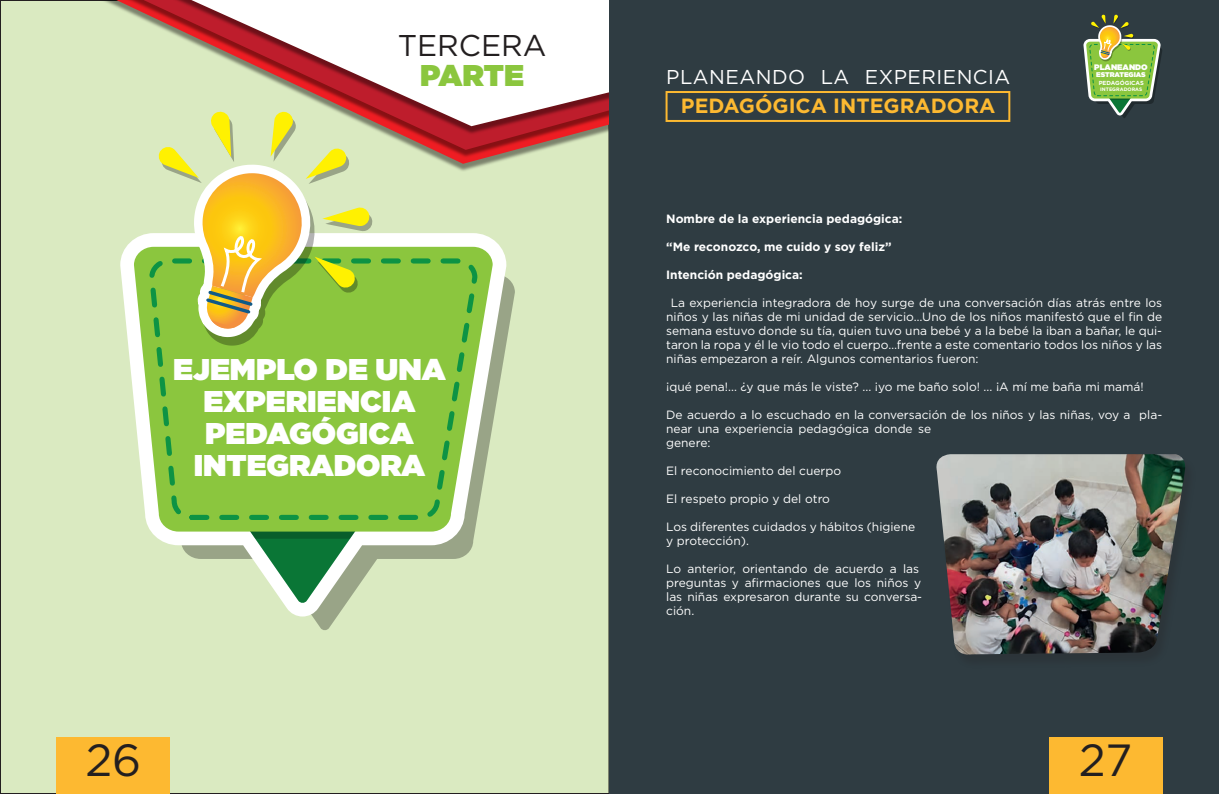
<style>
.page{position:relative;width:1219px;height:794px;background:#fff}
.page>*{position:absolute;margin:0;border:0;box-sizing:border-box;transform-origin:0 0}
.t1{font:45px "Gotham";color:#231f20}
.t2{font:900 30px/32px "Gotham";color:#fff;text-align:center}
.t3{font:30px "Gotham";color:#231f20}
.t4{font:900 30px "Gotham";color:#8bc63e}
.t5{font:700 20.6px "Gotham";color:#fdb931}
.t6{font:20px "Gotham";letter-spacing:.025em;color:#fff}
.t7{font:12px/14px "Gotham";color:#fff}
.t8{font:700 12px "Gotham";color:#fff}
.t9{font:900 8px "Gotham";color:#fff}
.t10{font:900 6.9px "Gotham";letter-spacing:-.005em;color:#fff}
.t11{font:700 5.9px "Gotham";color:#fff}
.t12{font:700 4.9px "Gotham";color:#fff}
</style>
<div class="page">
<div style="left:0;top:1px;width:609px;height:792px;background:#daeac1"></div>
<img style="left:121px;top:0;width:488px;height:160px">
<svg style="left:144px;top:0;width:465px;height:150px"></svg>
<img style="left:168px;top:0;width:441px;height:136px">
<svg style="left:191px;top:0;width:418px;height:126px;background:#e6c6c4"></svg>
<svg style="left:299px;top:277px;width:216px;height:353px"></svg>
<svg style="left:120px;top:233px;width:386px;height:383px"></svg>
<svg style="left:237px;top:531px;width:132px;height:72px"></svg>
<svg style="left:134px;top:247px;width:359px;height:284px"></svg>
<svg style="left:147px;top:256px;width:333px;height:266px;background:#8bc646"></svg>
<svg style="left:158px;top:110px;width:214px;height:240px"></svg>
<div style="left:57px;top:737px;width:113px;height:57px;background:#fdb931"></div>
<div style="left:609px;top:0;width:610px;height:794px;background:#2f3c42"></div>
<div style="left:1049px;top:737px;width:113px;height:57px;background:#fdb931"></div>
<svg style="left:1083px;top:15px;width:79px;height:103px"></svg>
<div style="left:666px;top:91px;width:344px;height:31px;border:2px solid #fdb931"></div>
<img style="left:936px;top:454px;width:250px;height:201px">
<h2 class="t3" style="left:398px;top:26px;width:150px">TERCERA</h2>
<h2 class="t4" style="left:420px;top:54px;width:105px">PARTE</h2>
<h2 class="t2" style="left:173px;top:353px;width:274px">EJEMPLO DE UNA<br>EXPERIENCIA<br>PEDAGÓGICA<br>INTEGRADORA</h2>
<h1 class="t1" style="left:85px;top:731px;width:58px">26</h1>
<h3 class="t6" style="left:666px;top:64px;width:346px">PLANEANDO LA EXPERIENCIA</h3>
<h3 class="t5" style="left:681px;top:92px;width:316px">PEDAGÓGICA INTEGRADORA</h3>
<p class="t9" style="left:1094px;top:61px;width:55px">PLANEANDO</p>
<p class="t10" style="left:1096px;top:70px;width:51px">ESTRATEGIAS</p>
<p class="t11" style="left:1099px;top:79px;width:47px">PEDAGÓGICAS</p>
<p class="t12" style="left:1100px;top:86px;width:44px">INTEGRADORAS</p>
<p class="t8" style="left:666px;top:211px;width:238px">Nombre de la experiencia pedagógica:</p>
<p class="t8" style="left:666px;top:239px;width:227px">“Me reconozco, me cuido y soy feliz”</p>
<p class="t8" style="left:666px;top:267px;width:138px">Intención pedagógica:</p>
<p class="t7" style="left:666px;top:295px;width:498px;text-align:justify;text-indent:4px">La experiencia integradora de hoy surge de una conversación días atrás entre los niños y las niñas de mi unidad de servicio…Uno de los niños manifestó que el fin de semana estuvo donde su tía, quien tuvo una bebé y a la bebé la iban a bañar, le qui&shy;taron la ropa y él le vio todo el cuerpo…frente a este comentario todos los niños y las niñas empezaron a reír. Algunos comentarios fueron:</p>
<p class="t7" style="left:666px;top:379px;width:479px">¡qué pena!... ¿y que más le viste? ... ¡yo me baño solo! ... ¡A mí me baña mi mamá!</p>
<p class="t7" style="left:666px;top:407px;width:498px">De acuerdo a lo escuchado en la conversación de los niños y las niñas, voy a pla&shy;near una experiencia pedagógica donde se<br>genere:</p>
<p class="t7" style="left:666px;top:463px;width:176px">El reconocimiento del cuerpo</p>
<p class="t7" style="left:666px;top:491px;width:165px">El respeto propio y del otro</p>
<p class="t7" style="left:666px;top:519px;width:251px">Los diferentes cuidados y hábitos (higiene y protección).</p>
<p class="t7" style="left:666px;top:561px;width:257px">Lo anterior, orientando de acuerdo a las preguntas y afirmaciones que los niños y las niñas expresaron durante su conversa&shy;ción.</p>
<h1 class="t1" style="left:1079px;top:731px;width:55px">27</h1>
</div>
